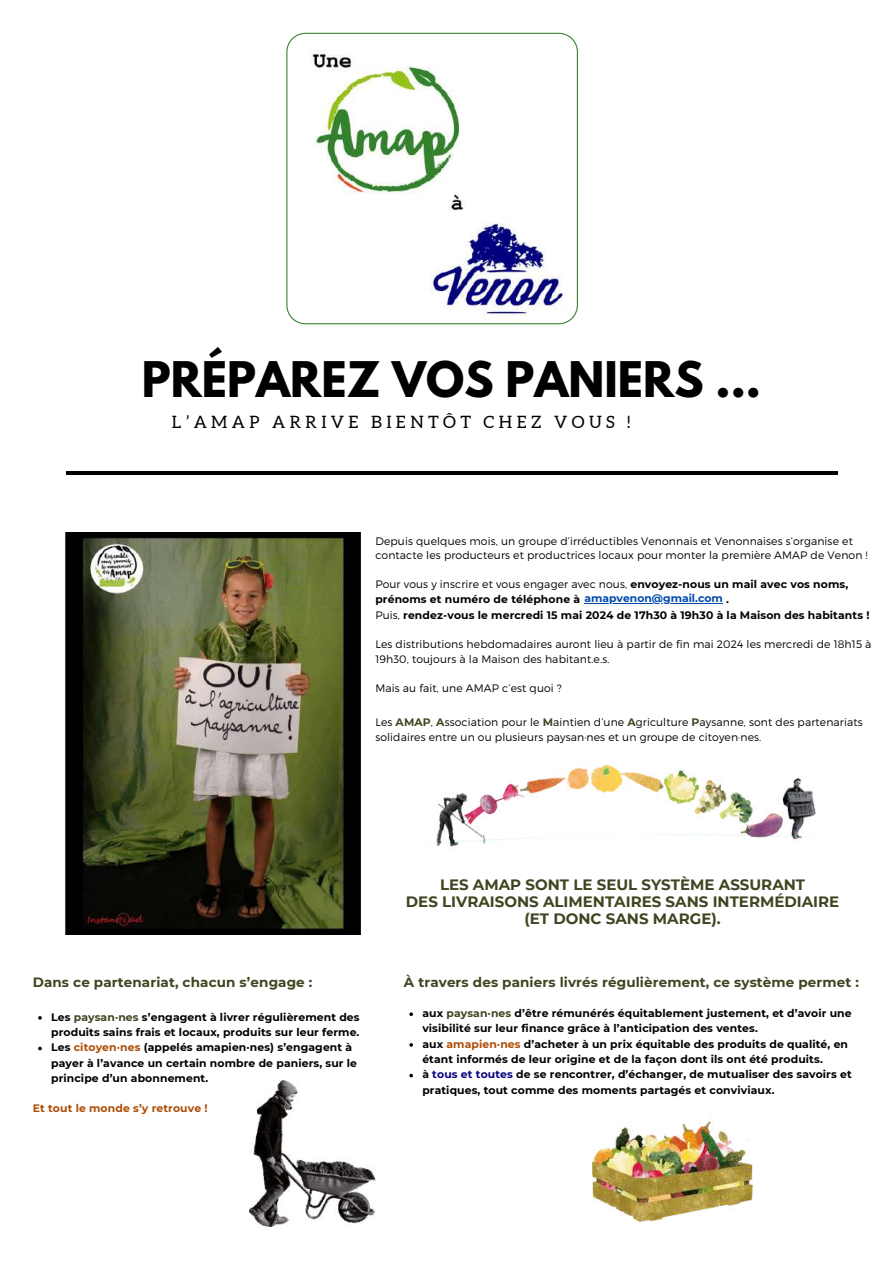
<style>
.page{position:relative;width:894px;height:1264px;background:#fff}
.page>*{position:absolute;margin:0;border:0;box-sizing:border-box;transform-origin:0 0}
.t1{font:700 43.5px "League Spartan";color:#000}
.t2{font:16.95px "Aleo";letter-spacing:.26em;color:#000}
.t3{font:700 15px/16.8px "Montserrat";color:#3d4620;text-align:center}
.t4{font:700 13.5px "Montserrat";letter-spacing:.01em;color:#3d4620}
.t5{font:700 10.8px/15.3px "Montserrat";letter-spacing:.01em;color:#000}
.t6{font:300 10.8px/14.4px "Montserrat";letter-spacing:.01em;color:#000}
.t7{font:700 10.8px "Montserrat";letter-spacing:.01em;color:#ad4d07}
.s1{font-weight:300}
.s2{color:#004aad}
.s3{font-weight:700;color:#3d4620}
.s4{color:#3d4620}
.s5{color:#ad4d07}
.s6{color:#090581}
</style>
<div class="page">
<hr style="left:66px;top:471px;width:771px;height:3px;background:#000">
<img style="left:66px;top:532px;width:295px;height:402px">
<svg style="left:286px;top:33px;width:291px;height:291px"></svg>
<img style="left:434px;top:765px;width:382px;height:82px">
<img style="left:249px;top:1080px;width:126px;height:146px">
<img style="left:592px;top:1117px;width:160px;height:104px">
<svg style="left:38px;top:1016px;width:4px;height:3px"></svg>
<svg style="left:38px;top:1046px;width:4px;height:4px"></svg>
<svg style="left:409px;top:1012px;width:4px;height:4px"></svg>
<svg style="left:409px;top:1043px;width:4px;height:3px"></svg>
<svg style="left:409px;top:1073px;width:4px;height:4px"></svg>
<hr style="left:584px;top:603px;width:138px;height:1px;background:#004aad">
<h1 class="t1" style="left:142px;top:357px;width:620px">PRÉPAREZ VOS PANIERS ...</h1>
<h2 class="t2" style="left:172px;top:413px;width:460px">L’AMAP ARRIVE BIENTÔT CHEZ VOUS !</h2>
<p class="t6" style="left:375px;top:533px;width:494px">Depuis quelques mois, un groupe d’irréductibles Venonnais et Venonnaises s’organise et contacte les producteurs et productrices locaux pour monter la première AMAP de Venon !</p>
<p class="t5" style="left:375px;top:576px;width:495px"><span class="s1">Pour vous y inscrire et vous engager avec nous,</span> envoyez-nous un mail avec vos noms, prénoms et numéro de téléphone à <span class="s2">amapvenon@gmail.com</span> .<br><span class="s1">Puis,</span> rendez-vous le mercredi 15 mai 2024 de 17h30 à 19h30 à la Maison des habitants !</p>
<p class="t6" style="left:375px;top:637px;width:497px">Les distributions hebdomadaires auront lieu à partir de fin mai 2024 les mercredi de 18h15 à<br>19h30, toujours à la Maison des habitant.e.s.</p>
<p class="t6" style="left:375px;top:680px;width:188px">Mais au fait, une AMAP c’est quoi ?</p>
<p class="t6" style="left:375px;top:713px;width:488px;line-height:15.3px">Les <span class="s3">AMAP</span>, <span class="s3">A</span>ssociation pour le <span class="s3">M</span>aintien d’une <span class="s3">A</span>griculture <span class="s3">P</span>aysanne, sont des partenariats solidaires entre un ou plusieurs paysan·nes et un groupe de citoyen·nes.</p>
<p class="t4" style="left:33px;top:974px;width:281px">Dans ce partenariat, chacun s’engage :</p>
<p class="t5" style="left:51px;top:1009px;width:310px">Les <span class="s4">paysan·nes</span> s’engagent à livrer régulièrement des produits sains frais et locaux, produits sur leur ferme.<br>Les <span class="s5">citoyen·nes</span> (appelés amapien·nes) s’engagent à payer à l’avance un certain nombre de paniers, sur le principe d’un abonnement.</p>
<p class="t7" style="left:33px;top:1101px;width:176px">Et tout le monde s’y retrouve !</p>
<h3 class="t3" style="left:406px;top:876px;width:435px">LES AMAP SONT LE SEUL SYSTÈME ASSURANT<br>DES LIVRAISONS ALIMENTAIRES SANS INTERMÉDIAIRE (ET DONC SANS MARGE).</h3>
<p class="t4" style="left:404px;top:974px;width:456px">À travers des paniers livrés régulièrement, ce système permet :</p>
<p class="t5" style="left:422px;top:1005px;width:431px">aux <span class="s4">paysan·nes</span> d’être rémunérés équitablement justement, et d’avoir une visibilité sur leur finance grâce à l’anticipation des ventes.<br>aux <span class="s5">amapien·nes</span> d’acheter à un prix équitable des produits de qualité, en étant informés de leur origine et de la façon dont ils ont été produits.<br>à <span class="s6">tous et toutes</span> de se rencontrer, d’échanger, de mutualiser des savoirs et pratiques, tout comme des moments partagés et conviviaux.</p>
</div>
